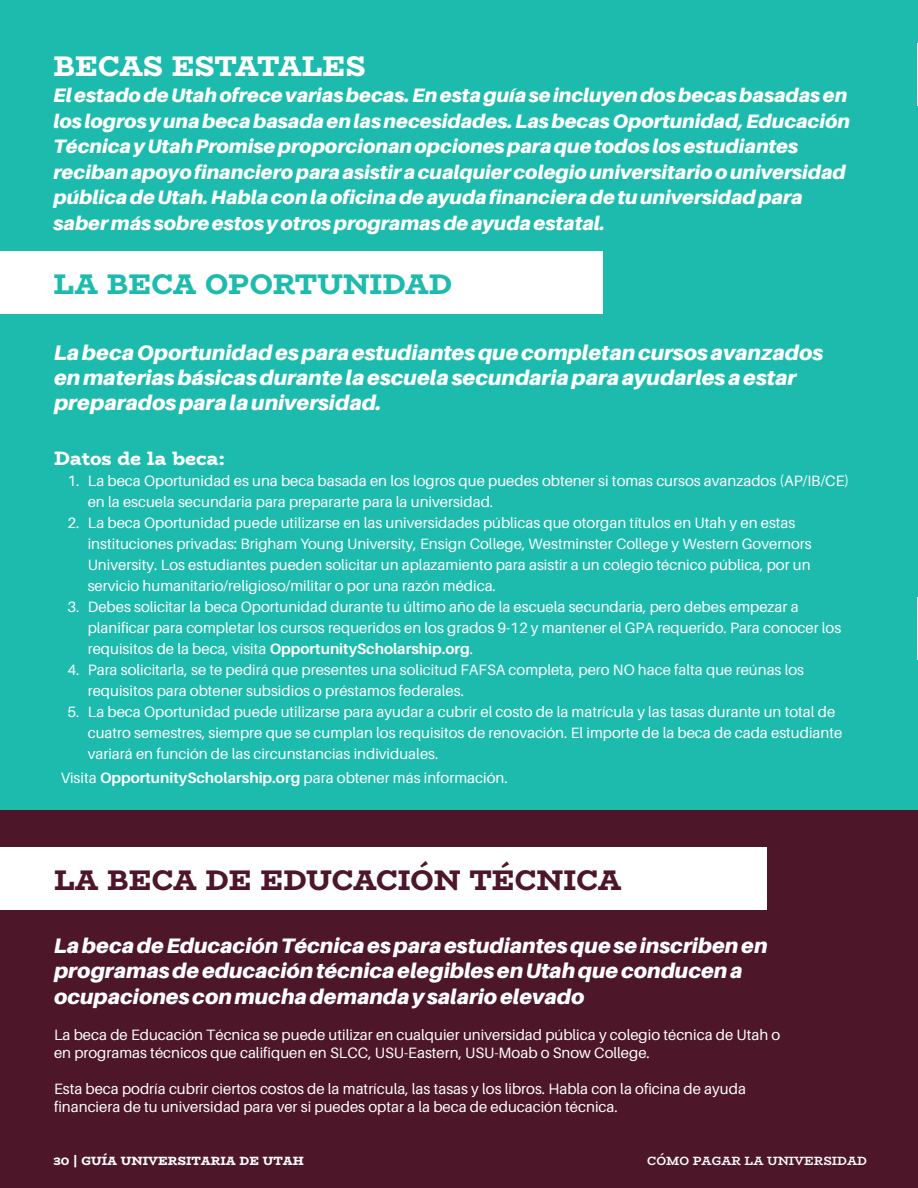
<style>
.page{position:relative;width:918px;height:1188px;background:#fff}
.page>*{position:absolute;margin:0;border:0;box-sizing:border-box;transform-origin:0 0}
.Subheader_-_black{font:800 28.5px "Bio Rhyme";color:#4d1629}
.Subheader_-_black-2{font:800 28.5px "Bio Rhyme";color:#1dbbae}
.Small_subheading{font:800 28.5px "Bio Rhyme";letter-spacing:-.015em;color:#fff}
.Body_Copy_-_black{font:italic 900 21px/25.2px "Aileron";color:#fff}
.Small_subheading-2{font:italic 900 21px/25.2px "Aileron";color:#fff}
.Small_subheading-3{font:italic 900 19.5px/25.5px "Aileron";color:#fff}
.Subhead2__no_caps__s{font:800 19.5px "Bio Rhyme";color:#fff}
.Body_Copy_-_black-2{font:15px/21px "Aileron";color:#fff}
.t1{font:800 12px "Bio Rhyme";color:#fff}
.t2{font:700 12px "Bio Rhyme";color:#fff}
.s1{font-weight:700}
</style>
<div class="page">
<div style="left:0;top:723px;width:918px;height:465px;background:#4d1629"></div>
<div style="left:0;top:0;width:918px;height:810px;background:#1dbbae"></div>
<div style="left:0;top:847px;width:767px;height:63px;background:#fff"></div>
<div style="left:0;top:251px;width:603px;height:63px;background:#fff"></div>
<p class="Small_subheading" style="left:54px;top:44px;width:314px">BECAS ESTATALES</p>
<p class="Small_subheading-3" style="left:54px;top:82px;width:798px">El estado de Utah ofrece varias becas. En esta guía se incluyen dos becas basadas en los logros y una beca basada en las necesidades. Las becas Oportunidad, Educación Técnica y Utah Promise proporcionan opciones para que todos los estudiantes reciban apoyo financiero para asistir a cualquier colegio universitario o universidad pública de Utah. Habla con la oficina de ayuda financiera de tu universidad para saber más sobre estos y otros programas de ayuda estatal.</p>
<p class="Subheader_-_black-2" style="left:54px;top:262px;width:400px">LA BECA OPORTUNIDAD</p>
<p class="Small_subheading-2" style="left:54px;top:340px;width:771px">La beca Oportunidad es para estudiantes que completan cursos avanzados en materias básicas durante la escuela secundaria para ayudarles a estar preparados para la universidad.</p>
<p class="Subhead2__no_caps__s" style="left:54px;top:444px;width:173px">Datos de la beca:</p>
<p class="Body_Copy_-_black-2" style="left:88px;top:471px;width:763px;text-indent:-20px">1. La beca Oportunidad es una beca basada en los logros que puedes obtener si tomas cursos avanzados (AP/IB/CE) en la escuela secundaria para prepararte para la universidad.</p>
<p class="Body_Copy_-_black-2" style="left:88px;top:513px;width:726px;text-indent:-20px">2. La beca Oportunidad puede utilizarse en las universidades públicas que otorgan títulos en Utah y en estas instituciones privadas: Brigham Young University, Ensign College, Westminster College y Western Governors University. Los estudiantes pueden solicitar un aplazamiento para asistir a un colegio técnico pública, por un servicio humanitario/religioso/militar o por una razón médica.</p>
<p class="Body_Copy_-_black-2" style="left:88px;top:597px;width:755px;text-indent:-20px">3. Debes solicitar la beca Oportunidad durante tu último año de la escuela secundaria, pero debes empezar a planificar para completar los cursos requeridos en los grados 9-12 y mantener el GPA requerido. Para conocer los requisitos de la beca, visita <span class="s1">OpportunityScholarship.org</span>.</p>
<p class="Body_Copy_-_black-2" style="left:88px;top:659px;width:718px;text-indent:-20px">4. Para solicitarla, se te pedirá que presentes una solicitud FAFSA completa, pero NO hace falta que reúnas los requisitos para obtener subsidios o préstamos federales.</p>
<p class="Body_Copy_-_black-2" style="left:88px;top:701px;width:756px;text-indent:-20px">5. La beca Oportunidad puede utilizarse para ayudar a cubrir el costo de la matrícula y las tasas durante un total de cuatro semestres, siempre que se cumplan los requisitos de renovación. El importe de la beca de cada estudiante variará en función de las circunstancias individuales.</p>
<p class="Body_Copy_-_black-2" style="left:61px;top:768px;width:448px">Visita <span class="s1">OpportunityScholarship.org</span> para obtener más información.</p>
<p class="Subheader_-_black" style="left:54px;top:858px;width:569px">LA BECA DE EDUCACIÓN TÉCNICA</p>
<p class="Body_Copy_-_black" style="left:54px;top:933px;width:715px">La beca de Educación Técnica es para estudiantes que se inscriben en programas de educación técnica elegibles en Utah que conducen a ocupaciones con mucha demanda y salario elevado</p>
<p class="Body_Copy_-_black-2" style="left:54px;top:1026px;width:728px;line-height:18px">La beca de Educación Técnica se puede utilizar en cualquier universidad pública y colegio técnica de Utah o en programas técnicos que califiquen en SLCC, USU-Eastern, USU-Moab o Snow College.</p>
<p class="Body_Copy_-_black-2" style="left:54px;top:1080px;width:693px;line-height:18px">Esta beca podría cubrir ciertos costos de la matrícula, las tasas y los libros. Habla con la oficina de ayuda financiera de tu universidad para ver si puedes optar a la beca de educación técnica.</p>
<p class="t1" style="left:54px;top:1151px;width:252px">30 | GUÍA UNIVERSITARIA DE UTAH</p>
<p class="t2" style="left:647px;top:1152px;width:221px">CÓMO PAGAR LA UNIVERSIDAD</p>
</div>
